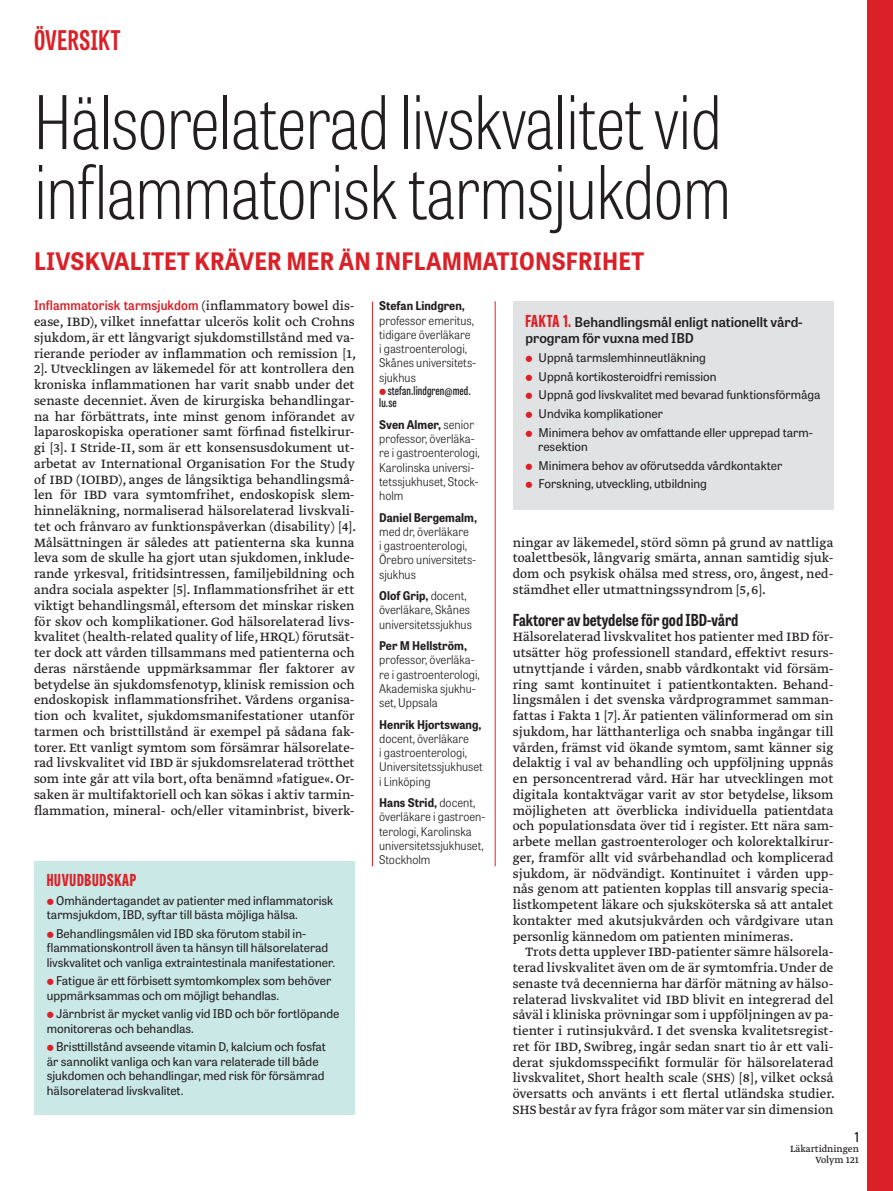
<style>
.page{position:relative;width:893px;height:1191px;background:#fff}
.page>*{position:absolute;margin:0;border:0;box-sizing:border-box;transform-origin:0 0}
.Rubrik_k_v{font:100 73.5px/69.8px "Tablet Gothic Condensed";letter-spacing:-.005em;color:#231f20}
.t1{font:700 27px "Tablet Gothic Compressed";letter-spacing:.02em;color:#da2128}
.Nedryckare_k_v_lång{font:700 24px "Tablet Gothic Narrow";letter-spacing:.01em;color:#da2128}
.Mellanrubrik_nivå_2{font:700 16.5px "Tablet Gothic Condensed";color:#231f20}
.Rubrik_fakta_röd{font:800 16.5px "Tablet Gothic Compressed";letter-spacing:.045em;color:#da2128}
.Brödtext_m{font:14.25px/15.8px "Greta Text Pro Regular Min";color:#231f20;text-align:justify}
.Brödtext_m_indrag{font:14.25px/15.8px "Greta Text Pro Regular Min";color:#231f20;text-align:justify}
.Rubrik_fakta{font:600 13.5px/16.5px "Tablet Gothic";color:#231f20}
.t2{font:600 13.5px "Tablet Gothic Condensed";color:#231f20}
.Brödtext_m-2{font:600 13.05px "Tablet Gothic Narrow";letter-spacing:.01em;color:#da2128}
.Faktatext{font:12px/14.4px "Tablet Gothic";color:#231f20}
.Byline{font:300 12px/14.2px "Tablet Gothic Narrow";color:#231f20}
.Byline_mail{font:600 12px/12px "Tablet Gothic Compressed";letter-spacing:.01em;color:#231f20}
.t3{font:10.5px/10.5px "Greta Text Pro";color:#231f20;text-align:right}
.s1{font-family:"Greta Text Pro Regular Min";font-weight:400;font-size:14.25px;color:#231f20}
.s2{font-weight:700}
.s3{font-family:"Tablet Gothic Compressed";font-weight:800;font-size:16.5px;color:#da2128}
</style>
<div class="page">
<div style="left:867px;top:0;width:26px;height:1191px;background:#da2128"></div>
<div style="left:34px;top:861px;width:321px;height:253px;background:#c9e8e6"></div>
<div style="left:513px;top:302px;width:320px;height:208px;background:#e1e2e4"></div>
<hr style="left:495px;top:301px;width:1px;height:565px;background:#da2128">
<hr style="left:372px;top:302px;width:1px;height:564px;background:#da2128">
<h2 class="t1" style="left:34px;top:22px;width:88px">ÖVERSIKT</h2>
<p class="Rubrik_k_v" style="left:34px;top:85px;width:698px">Hälsorelaterad livskvalitet vid inflammatorisk tarmsjukdom</p>
<p class="Nedryckare_k_v_lång" style="left:34px;top:244px;width:612px">LIVSKVALITET KRÄVER MER ÄN INFLAMMATIONSFRIHET</p>
<p class="Brödtext_m-2" style="left:34px;top:297px;width:322px">Inflammatorisk tarmsjukdom <span class="s1">(inflammatory bowel dis-</span></p>
<p class="Brödtext_m" style="left:34px;top:314px;width:324px">ease, IBD), vilket innefattar ulcerös kolit och Crohns sjukdom, är ett långvarigt sjukdomstillstånd med va&shy;rierande perioder av inflammation och remission [1, 2]. Utvecklingen av läkemedel för att kontrollera den kroniska inflammationen har varit snabb under det senaste decenniet. Även de kirurgiska behandlingar&shy;na har förbättrats, inte minst genom införandet av laparoskopiska operationer samt förfinad fistelkirur&shy;gi [3]. I Stride-II, som är ett konsensusdokument ut&shy;arbetat av International Organisation For the Study of IBD (IOIBD), anges de långsiktiga behandlingsmå&shy;len för IBD vara symtomfrihet, endoskopisk slem&shy;hinneläkning, normaliserad hälsorelaterad livskvali&shy;tet och frånvaro av funktionspåverkan (disability) [4].<br>Målsättningen är således att patienterna ska kunna leva som de skulle ha gjort utan sjukdomen, inklude&shy;rande yrkesval, fritidsintressen, familjebildning och andra sociala aspekter [5]. Inflammationsfrihet är ett viktigt behandlingsmål, eftersom det minskar risken för skov och komplikationer. God hälsorelaterad livs&shy;kvalitet (health-related quality of life, HRQL) förutsät&shy;ter dock att vården tillsammans med patienterna och deras närstående uppmärksammar fler faktorer av betydelse än sjukdomsfenotyp, klinisk remission och endoskopisk inflammationsfrihet. Vårdens organisa&shy;tion och kvalitet, sjukdomsmanifestationer utanför tarmen och bristtillstånd är exempel på sådana fak&shy;torer. Ett vanligt symtom som försämrar hälsorelate&shy;rad livskvalitet vid IBD är sjukdomsrelaterad trötthet som inte går att vila bort, ofta benämnd »fatigue«. Or&shy;saken är multifaktoriell och kan sökas i aktiv tarmin&shy;flammation, mineral- och/eller vitaminbrist, biverk-</p>
<p class="Rubrik_fakta_röd" style="left:47px;top:868px;width:91px">HUVUDBUDSKAP</p>
<p class="Faktatext" style="left:47px;top:892px;width:288px;text-indent:9px">Omhändertagandet av patienter med inflammatorisk tarmsjukdom, IBD, syftar till bästa möjliga hälsa.</p>
<p class="Faktatext" style="left:47px;top:925px;width:290px;text-indent:9px">Behandlingsmålen vid IBD ska förutom stabil in&shy;flammationskontroll även ta hänsyn till hälsorelaterad livskvalitet och vanliga extraintestinala manifestationer.</p>
<p class="Faktatext" style="left:47px;top:973px;width:286px;text-indent:9px">Fatigue är ett förbisett symtomkomplex som behöver uppmärksammas och om möjligt behandlas.</p>
<p class="Faktatext" style="left:47px;top:1006px;width:294px;text-indent:9px">Järnbrist är mycket vanlig vid IBD och bör fortlöpande monitoreras och behandlas.</p>
<p class="Faktatext" style="left:47px;top:1039px;width:281px;text-indent:9px">Bristtillstånd avseende vitamin D, kalcium och fosfat är sannolikt vanliga och kan vara relaterade till både sjukdomen och behandlingar, med risk för försämrad hälsorelaterad livskvalitet.</p>
<p class="Byline" style="left:379px;top:298px;width:99px"><span class="s2">Stefan Lindgren, </span>professor emeritus, tidigare överläkare<br>i gastroenterologi,<br>Skånes universitets&shy;sjukhus</p>
<p class="Byline_mail" style="left:379px;top:384px;width:93px;text-indent:9px">stefan.lindgren@med. lu.se</p>
<p class="Byline" style="left:379px;top:417px;width:102px"><span class="s2">Sven Almer,</span> senior professor, överläka&shy;re i gastroenterologi,<br>Karolinska universi&shy;tetssjukhuset, Stock&shy;holm</p>
<p class="Byline" style="left:379px;top:509px;width:99px"><span class="s2">Daniel Bergemalm, </span>med dr, överläkare<br>i gastroenterologi,<br>Örebro universitets&shy;sjukhus</p>
<p class="Byline" style="left:379px;top:588px;width:94px"><span class="s2">Olof Grip,</span> docent, överläkare, Skånes universitetssjukhus</p>
<p class="Byline" style="left:379px;top:638px;width:102px"><span class="s2">Per M Hellström, </span>professor, överläka&shy;re i gastroenterologi,<br>Akademiska sjukhu&shy;set, Uppsala</p>
<p class="Byline" style="left:379px;top:716px;width:105px"><span class="s2">Henrik Hjortswang, </span>docent, överläkare<br>i gastroenterologi,<br>Universitetssjukhuset i Linköping</p>
<p class="Byline" style="left:379px;top:795px;width:108px"><span class="s2">Hans Strid,</span> docent, överläkare i gastroen&shy;terologi, Karolinska universitetssjukhuset,<br>Stockholm</p>
<p class="Rubrik_fakta" style="left:525px;top:313px;width:279px"><span class="s3">FAKTA 1.</span> Behandlingsmål enligt nationellt vård&shy;program för vuxna med IBD</p>
<p class="Faktatext" style="left:539px;top:350px;width:169px">Uppnå tarmslemhinneutläkning</p>
<p class="Faktatext" style="left:539px;top:368px;width:179px">Uppnå kortikosteroidfri remission</p>
<p class="Faktatext" style="left:539px;top:387px;width:283px">Uppnå god livskvalitet med bevarad funktionsförmåga</p>
<p class="Faktatext" style="left:539px;top:406px;width:126px">Undvika komplikationer</p>
<p class="Faktatext" style="left:538px;top:424px;width:276px">Minimera behov av omfattande eller upprepad tarm&shy;resektion</p>
<p class="Faktatext" style="left:539px;top:457px;width:245px">Minimera behov av oförutsedda vårdkontakter</p>
<p class="Faktatext" style="left:539px;top:476px;width:170px">Forskning, utveckling, utbildning</p>
<p class="Brödtext_m" style="left:513px;top:535px;width:322px">ningar av läkemedel, störd sömn på grund av nattliga toalettbesök, långvarig smärta, annan samtidig sjuk&shy;dom och psykisk ohälsa med stress, oro, ångest, ned&shy;stämdhet eller utmattningssyndrom [5, 6].</p>
<p class="Mellanrubrik_nivå_2" style="left:513px;top:608px;width:227px">Faktorer av betydelse för god IBD-vård</p>
<p class="Brödtext_m" style="left:513px;top:629px;width:322px">Hälsorelaterad livskvalitet hos patienter med IBD för&shy;utsätter hög professionell standard, effektivt resurs&shy;utnyttjande i vården, snabb vårdkontakt vid försäm&shy;ring samt kontinuitet i patientkontakten. Behand&shy;lingsmålen i det svenska vårdprogrammet samman&shy;fattas i Fakta 1 [7]. Är patienten välinformerad om sin sjukdom, har lätthanterliga och snabba ingångar till vården, främst vid ökande symtom, samt känner sig delaktig i val av behandling och uppföljning uppnås en personcentrerad vård. Här har utvecklingen mot digitala kontaktvägar varit av stor betydelse, liksom möjligheten att överblicka individuella patientdata och populationsdata över tid i register. Ett nära sam&shy;arbete mellan gastroenterologer och kolorektalkirur&shy;ger, framför allt vid svårbehandlad och komplicerad sjukdom, är nödvändigt. Kontinuitet i vården upp&shy;nås genom att patienten kopplas till ansvarig specia&shy;listkompetent läkare och sjuksköterska så att antalet kontakter med akutsjukvården och vårdgivare utan personlig kännedom om patienten minimeras.</p>
<p class="Brödtext_m_indrag" style="left:513px;top:944px;width:324px;text-indent:13px">Trots detta upplever IBD-patienter sämre hälsorela&shy;terad livskvalitet även om de är symtomfria. Under de senaste två decennierna har därför mätning av hälso&shy;relaterad livskvalitet vid IBD blivit en integrerad del såväl i kliniska prövningar som i uppföljningen av pa&shy;tienter i rutinsjukvård. I det svenska kvalitetsregist&shy;ret för IBD, Swibreg, ingår sedan snart tio år ett vali&shy;derat sjukdomsspecifikt formulär för hälsorelaterad livskvalitet, Short health scale (SHS) [8], vilket också översatts och använts i ett flertal utländska studier.<br>SHS består av fyra frågor som mäter var sin dimension</p>
<p class="t2" style="left:855px;top:1127px;width:6px">1</p>
<p class="t3" style="left:790px;top:1144px;width:70px">Läkartidningen<br>Volym 121</p>
</div>
